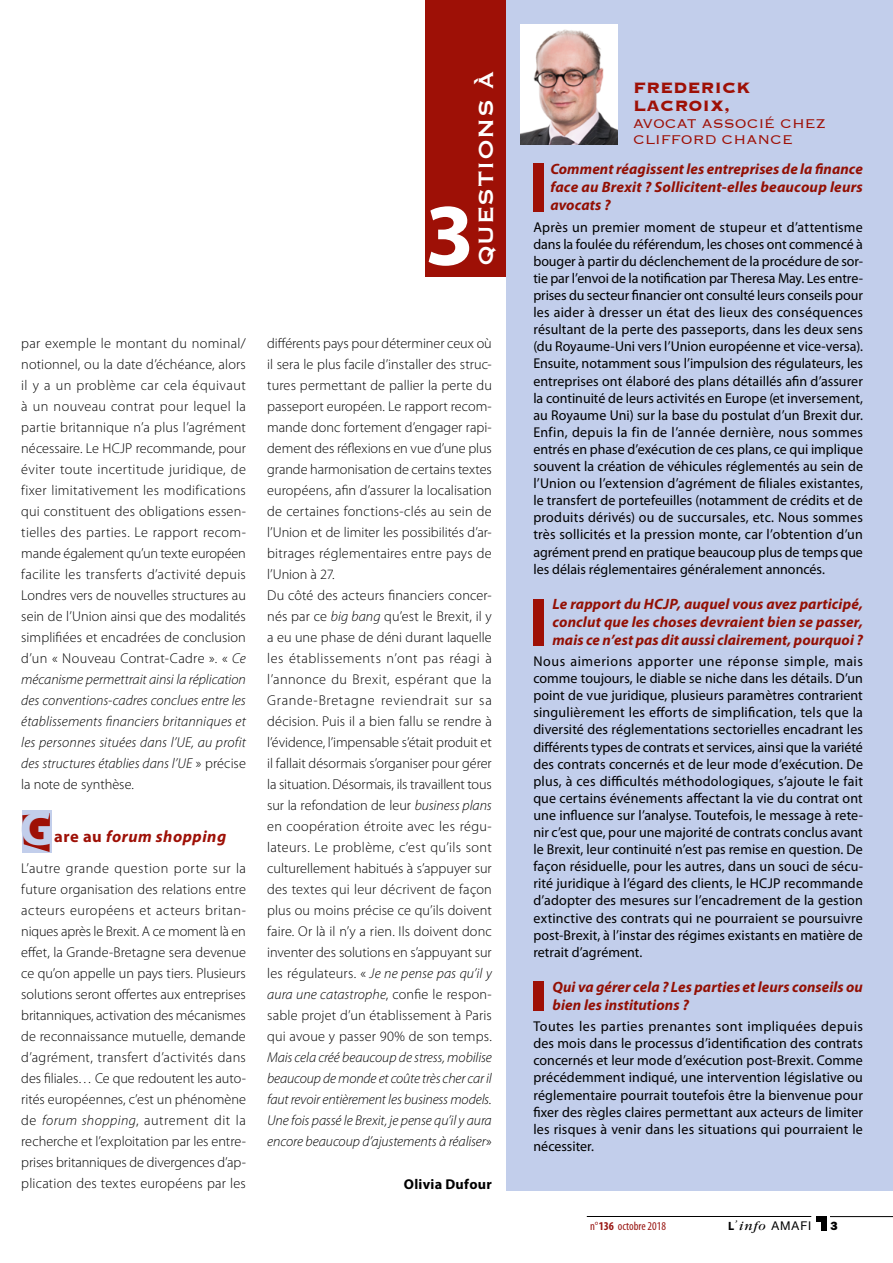
<style>
.page{position:relative;width:893px;height:1263px;background:#fff}
.page>*{position:absolute;margin:0;border:0;box-sizing:border-box;transform-origin:0 0}
.t1{font:700 88.5px "Myriad Pro";color:#fff}
.t2{font:700 48.75px "Myriad Pro";color:#c2ceeb}
.t3{font:27px "Copperplate";letter-spacing:.025em;color:#fff}
.t4{font:700 19.5px/18px "Copperplate";color:#9e1006}
.t5{font:300 16.5px/16.5px "Copperplate";color:#9e1006}
.t6{font:italic 700 16.5px "Myriad Pro";letter-spacing:.03em;color:#9e1006}
.t7{font:italic 700 15px/18px "Myriad Pro";letter-spacing:.01em;color:#931004;text-align:justify}
.t8{font:300 14.25px/21px "Myriad Pro";letter-spacing:.005em;color:#000;text-align:justify}
.t9{font:14.25px/17.1px "Myriad Pro";letter-spacing:.005em;color:#000;text-align:justify}
.t10{font:italic 300 14.25px/21px "Myriad Pro";letter-spacing:-.005em;color:#000;text-align:justify}
.t11{font:700 14.25px "Myriad Pro";letter-spacing:.02em;color:#000}
.t12{font:condensed 12px "Myriad Pro";color:#9a1915}
.t13{font:12px "Helvetica Neue";letter-spacing:.08em;color:#000}
.t14{font:800 12px "Franklin Gothic";color:#000}
.s1{font-style:italic}
.s2{font-style:normal}
.s3{font-weight:700}
.s4{font-family:"Myriad";font-weight:700}
.s5{font-family:"Garamond";font-style:italic}
.s6{font-family:"Garamond";font-style:italic;font-size:13.5px}
</style>
<div class="page">
<hr style="left:830px;top:1216px;width:63px;height:1px;background:#000">
<div style="left:821px;top:1216px;width:5px;height:14px;background:#000"></div>
<div style="left:816px;top:1216px;width:10px;height:5px;background:#000"></div>
<hr style="left:587px;top:1216px;width:224px;height:1px;background:#000">
<div style="left:506px;top:0;width:387px;height:1191px;background:#c2ceeb"></div>
<div style="left:425px;top:0;width:81px;height:276px;background:#9e1006"></div>
<div style="left:533px;top:163px;width:11px;height:48px;background:#9e1006"></div>
<div style="left:533px;top:599px;width:11px;height:46px;background:#9e1006"></div>
<div style="left:533px;top:981px;width:11px;height:29px;background:#9e1006"></div>
<img style="left:521px;top:24px;width:97px;height:120px">
<div style="left:22px;top:810px;width:30px;height:43px;background:#c2ceeb"></div>
<svg style="left:22px;top:813px;width:28px;height:39px"></svg>
<p class="t8" style="left:21px;top:333px;width:226px">par exemple le montant du nominal/ notionnel, ou la date d’échéance, alors il y a un problème car cela équivaut à un nouveau contrat pour lequel la partie britannique n’a plus l’agrément nécessaire. Le HCJP recommande, pour éviter toute incertitude juridique, de fixer limitativement les modifications qui constituent des obligations essen&shy;tielles des parties. Le rapport recom&shy;mande également qu’un texte européen facilite les transferts d’activité depuis Londres vers de nouvelles structures au sein de l’Union ainsi que des modalités simplifiées et encadrées de conclusion d’un « Nouveau Contrat-Cadre ». « <span class="s1">Ce mécanisme permettrait ainsi la réplication des conventions-cadres conclues entre les établissements financiers britanniques et les personnes situées dans l’UE, au profit des structures établies dans l’UE</span> » précise la note de synthèse.</p>
<p class="t6" style="left:54px;top:825px;width:173px"><span class="s2">are au</span> forum shopping</p>
<p class="t8" style="left:21px;top:858px;width:226px">L’autre grande question porte sur la future organisation des relations entre acteurs européens et acteurs britan&shy;niques après le Brexit. A ce moment là en effet, la Grande-Bretagne sera devenue ce qu’on appelle un pays tiers. Plusieurs solutions seront offertes aux entreprises britanniques, activation des mécanismes de reconnaissance mutuelle, demande d’agrément, transfert d’activités dans des filiales… Ce que redoutent les auto&shy;rités européennes, c’est un phénomène de <span class="s1">forum shopping</span>, autrement dit la recherche et l’exploitation par les entre&shy;prises britanniques de divergences d’ap&shy;plication des textes européens par les</p>
<h2 class="t2" style="left:20px;top:796px;width:35px">G</h2>
<h3 class="t3" style="left:469px;top:266px;width:197px;rotate:-90deg">QUESTIONS À</h3>
<h3 class="t4" style="left:633px;top:78px;width:119px">FREDERICK<br>LACROIX,</h3>
<p class="t5" style="left:633px;top:114px;width:194px">AVOCAT ASSOCIÉ CHEZ<br>CLIFFORD CHANCE</p>
<p class="t7" style="left:550px;top:160px;width:314px">Comment réagissent les entreprises de la finance face au Brexit ? Sollicitent-elles beaucoup leurs avocats ?</p>
<p class="t9" style="left:533px;top:218px;width:331px">Après un premier moment de stupeur et d’attentisme dans la foulée du référendum, les choses ont commencé à bouger à partir du déclenchement de la procédure de sor&shy;tie par l’envoi de la notification par Theresa May. Les entre&shy;prises du secteur financier ont consulté leurs conseils pour les aider à dresser un état des lieux des conséquences résultant de la perte des passeports, dans les deux sens (du Royaume-Uni vers l’Union européenne et vice-versa).<br>Ensuite, notamment sous l’impulsion des régulateurs, les entreprises ont élaboré des plans détaillés afin d’assurer la continuité de leurs activités en Europe (et inversement, au Royaume Uni) sur la base du postulat d’un Brexit dur.<br>Enfin, depuis la fin de l’année dernière, nous sommes entrés en phase d’exécution de ces plans, ce qui implique souvent la création de véhicules réglementés au sein de l’Union ou l’extension d’agrément de filiales existantes, le transfert de portefeuilles (notamment de crédits et de produits dérivés) ou de succursales, etc. Nous sommes très sollicités et la pression monte, car l’obtention d’un agrément prend en pratique beaucoup plus de temps que les délais réglementaires généralement annoncés.</p>
<p class="t7" style="left:552px;top:594px;width:312px">Le rapport du HCJP, auquel vous avez participé, conclut que les choses devraient bien se passer, mais ce n’est pas dit aussi clairement, pourquoi ?</p>
<p class="t9" style="left:533px;top:652px;width:331px">Nous aimerions apporter une réponse simple, mais comme toujours, le diable se niche dans les détails. D’un point de vue juridique, plusieurs paramètres contrarient singulièrement les efforts de simplification, tels que la diversité des réglementations sectorielles encadrant les différents types de contrats et services, ainsi que la variété des contrats concernés et de leur mode d’exécution. De plus, à ces difficultés méthodologiques, s’ajoute le fait que certains événements affectant la vie du contrat ont une influence sur l’analyse. Toutefois, le message à rete&shy;nir c’est que, pour une majorité de contrats conclus avant le Brexit, leur continuité n’est pas remise en question. De façon résiduelle, pour les autres, dans un souci de sécu&shy;rité juridique à l’égard des clients, le HCJP recommande d’adopter des mesures sur l’encadrement de la gestion extinctive des contrats qui ne pourraient se poursuivre post-Brexit, à l’instar des régimes existants en matière de retrait d’agrément.</p>
<p class="t7" style="left:552px;top:977px;width:312px">Qui va gérer cela ? Les parties et leurs conseils ou bien les institutions ?</p>
<p class="t9" style="left:533px;top:1017px;width:331px">Toutes les parties prenantes sont impliquées depuis des mois dans le processus d’identification des contrats concernés et leur mode d’exécution post-Brexit. Comme précédemment indiqué, une intervention législative ou réglementaire pourrait toutefois être la bienvenue pour fixer des règles claires permettant aux acteurs de limiter les risques à venir dans les situations qui pourraient le nécessiter.</p>
<h1 class="t1" style="left:425px;top:177px;width:51px">3</h1>
<p class="t8" style="left:267px;top:333px;width:226px;text-align:left">différents pays pour déterminer ceux où il sera le plus facile d’installer des struc&shy;tures permettant de pallier la perte du passeport européen. Le rapport recom&shy;mande donc fortement d’engager rapi&shy;dement des réflexions en vue d’une plus grande harmonisation de certains textes européens, afin d’assurer la localisation de certaines fonctions-clés au sein de l’Union et de limiter les possibilités d’ar&shy;bitrages réglementaires entre pays de l’Union à 27.<br>Du côté des acteurs financiers concer&shy;nés par ce <span class="s1">big bang</span> qu’est le Brexit, il y a eu une phase de déni durant laquelle les établissements n’ont pas réagi à l’annonce du Brexit, espérant que la Grande-Bretagne reviendrait sur sa décision. Puis il a bien fallu se rendre à l’évidence, l’impensable s’était produit et il fallait désormais s’organiser pour gérer la situation. Désormais, ils travaillent tous sur la refondation de leur <span class="s1">business plans </span>en coopération étroite avec les régu&shy;lateurs. Le problème, c’est qu’ils sont culturellement habitués à s’appuyer sur des textes qui leur décrivent de façon plus ou moins précise ce qu’ils doivent faire. Or là il n’y a rien. Ils doivent donc inventer des solutions en s’appuyant sur les régulateurs. « <span class="s1">Je ne pense pas qu’il y aura une catastrophe</span>, confie le respon&shy;sable projet d’un établissement à Paris qui avoue y passer 90% de son temps.</p>
<p class="t10" style="left:267px;top:1047px;width:226px">Mais cela créé beaucoup de stress, mobilise beaucoup de monde et coûte très cher car il faut revoir entièrement les business models.<br>Une fois passé le Brexit, je pense qu’il y aura encore beaucoup d’ajustements à réaliser<span class="s2">»</span></p>
<p class="t11" style="left:404px;top:1175px;width:89px">Olivia Dufour</p>
<p class="t12" style="left:590px;top:1218px;width:77px">n°<span class="s3">136</span> octobre 2018</p>
<p class="t13" style="left:728px;top:1217px;width:85px"><span class="s4">L</span><span class="s5">’</span> <span class="s6">info</span> AMAFI</p>
<p class="t14" style="left:831px;top:1219px;width:9px">3</p>
</div>
